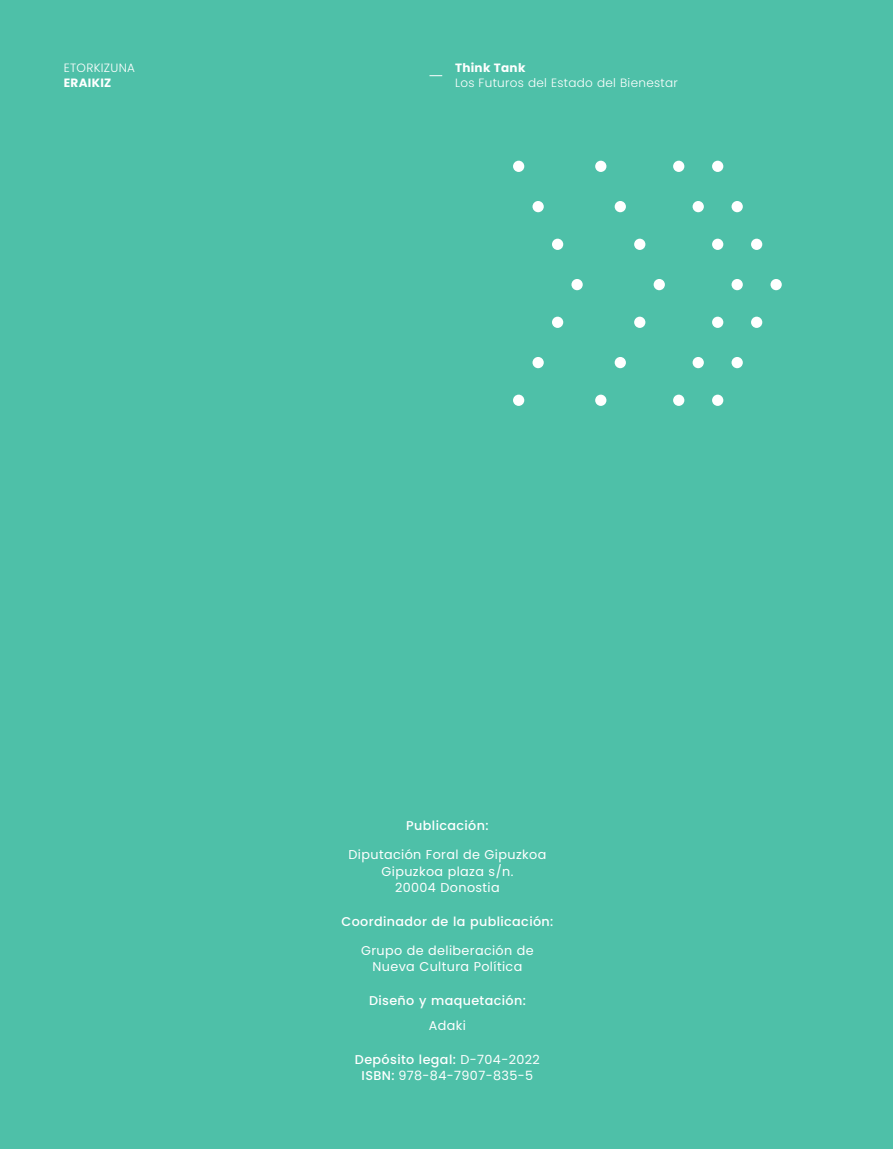
<style>
.page{position:relative;width:893px;height:1149px;background:#fff}
.page>*{position:absolute;margin:0;border:0;box-sizing:border-box;transform-origin:0 0}
.t1{font:12.75px/16.5px "Poppins";letter-spacing:.03em;color:#fff;text-align:center}
.t2{font:500 12.75px "Poppins";letter-spacing:.03em;color:#fff}
.t3{font:300 12px "Poppins";letter-spacing:.025em;color:#fff}
.t4{font:700 12px "Poppins";letter-spacing:.025em;color:#fff}
.s1{font-weight:500}
</style>
<div class="page">
<div style="left:0;top:0;width:893px;height:1148px;background:#4ec0a8"></div>
<div style="left:712px;top:394px;width:11px;height:12px;background:#fff;border-radius:50%"></div>
<div style="left:673px;top:394px;width:11px;height:12px;background:#fff;border-radius:50%"></div>
<div style="left:595px;top:394px;width:11px;height:12px;background:#fff;border-radius:50%"></div>
<div style="left:731px;top:357px;width:12px;height:11px;background:#fff;border-radius:50%"></div>
<div style="left:693px;top:357px;width:11px;height:11px;background:#fff;border-radius:50%"></div>
<div style="left:615px;top:357px;width:11px;height:11px;background:#fff;border-radius:50%"></div>
<div style="left:751px;top:316px;width:11px;height:12px;background:#fff;border-radius:50%"></div>
<div style="left:712px;top:316px;width:11px;height:12px;background:#fff;border-radius:50%"></div>
<div style="left:634px;top:316px;width:11px;height:12px;background:#fff;border-radius:50%"></div>
<div style="left:770px;top:279px;width:12px;height:11px;background:#fff;border-radius:50%"></div>
<div style="left:731px;top:279px;width:12px;height:11px;background:#fff;border-radius:50%"></div>
<div style="left:654px;top:279px;width:11px;height:11px;background:#fff;border-radius:50%"></div>
<div style="left:751px;top:238px;width:11px;height:12px;background:#fff;border-radius:50%"></div>
<div style="left:712px;top:238px;width:11px;height:12px;background:#fff;border-radius:50%"></div>
<div style="left:634px;top:238px;width:11px;height:12px;background:#fff;border-radius:50%"></div>
<div style="left:731px;top:201px;width:12px;height:11px;background:#fff;border-radius:50%"></div>
<div style="left:693px;top:201px;width:11px;height:11px;background:#fff;border-radius:50%"></div>
<div style="left:615px;top:201px;width:11px;height:11px;background:#fff;border-radius:50%"></div>
<div style="left:712px;top:161px;width:11px;height:11px;background:#fff;border-radius:50%"></div>
<div style="left:673px;top:161px;width:11px;height:11px;background:#fff;border-radius:50%"></div>
<div style="left:595px;top:161px;width:11px;height:11px;background:#fff;border-radius:50%"></div>
<div style="left:513px;top:394px;width:11px;height:12px;background:#fff;border-radius:50%"></div>
<div style="left:532px;top:357px;width:12px;height:11px;background:#fff;border-radius:50%"></div>
<div style="left:552px;top:316px;width:11px;height:12px;background:#fff;border-radius:50%"></div>
<div style="left:571px;top:279px;width:12px;height:11px;background:#fff;border-radius:50%"></div>
<div style="left:552px;top:238px;width:11px;height:12px;background:#fff;border-radius:50%"></div>
<div style="left:532px;top:201px;width:12px;height:11px;background:#fff;border-radius:50%"></div>
<div style="left:513px;top:161px;width:11px;height:11px;background:#fff;border-radius:50%"></div>
<svg style="left:429px;top:75px;width:13px;height:1px"></svg>
<p class="t3" style="left:64px;top:61px;width:73px">ETORKIZUNA</p>
<p class="t4" style="left:64px;top:76px;width:49px">ERAIKIZ</p>
<p class="t4" style="left:455px;top:61px;width:72px">Think Tank</p>
<p class="t3" style="left:455px;top:76px;width:224px">Los Futuros del Estado del Bienestar</p>
<p class="t2" style="left:406px;top:817px;width:84px">Publicación:</p>
<p class="t1" style="left:349px;top:846px;width:199px">Diputación Foral de Gipuzkoa<br>Gipuzkoa plaza s/n.<br>20004 Donostia</p>
<p class="t2" style="left:341px;top:913px;width:213px">Coordinador de la publicación:</p>
<p class="t1" style="left:361px;top:941px;width:174px">Grupo de deliberación de<br>Nueva Cultura Política</p>
<p class="t2" style="left:369px;top:992px;width:158px">Diseño y maquetación:</p>
<p class="t1" style="left:429px;top:1016px;width:39px">Adaki</p>
<p class="t1" style="left:355px;top:1050px;width:186px"><span class="s1">Depósito legal:</span> D-704-2022<br><span class="s1">ISBN:</span> 978-84-7907-835-5</p>
</div>
